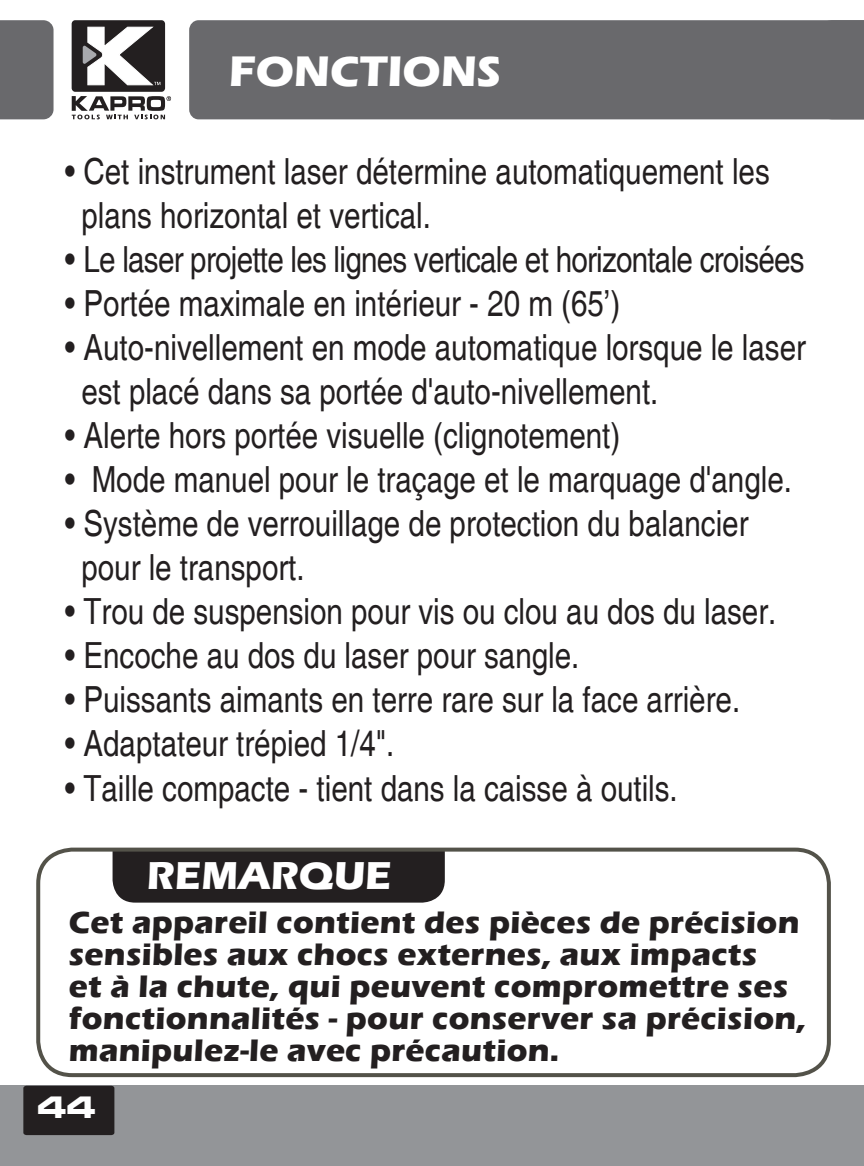
<style>
.page{position:relative;width:864px;height:1166px;background:#fff}
.page>*{position:absolute;margin:0;border:0;box-sizing:border-box;transform-origin:0 0}
.t1{font:700 44px "Eras ITC";color:#fff}
.t2{font:700 40px "Eras ITC";color:#fff}
.t3{font:condensed 36px/44px "Helvetica";color:#231f20}
.t4{font:condensed 36px "Helvetica";letter-spacing:-.02em;color:#231f20}
.t5{font:700 32px/32px "Eras ITC";letter-spacing:.01em;color:#231f20}
.t6{font:32px "Microgramma D Bold Exte";color:#fff}
</style>
<div class="page">
<div style="left:0;top:1085px;width:863px;height:80px;background:#939598"></div>
<div style="left:23px;top:1085px;width:91px;height:49px;background:#231f20;border-radius:3px"></div>
<div style="left:72px;top:20px;width:93px;height:72px;background:#231f20;border-radius:4px"></div>
<svg style="left:72px;top:96px;width:99px;height:23px"></svg>
<svg style="left:83px;top:27px;width:77px;height:58px"></svg>
<div style="left:0;top:20px;width:54px;height:99px;background:#69696c"></div>
<div style="left:189px;top:20px;width:629px;height:99px;background:#69696c"></div>
<div style="left:818px;top:20px;width:45px;height:99px;background:#69696c"></div>
<div style="left:112px;top:852px;width:333px;height:50px;background:#231f20"></div>
<div style="left:36px;top:847px;width:794px;height:229px;border:4px solid #535249;border-radius:34px"></div>
<p class="t1" style="left:229px;top:46px;width:274px">FONCTIONS</p>
<p class="t3" style="left:81px;top:150px;width:689px;text-indent:-16px">• Cet instrument laser détermine automatiquement les plans horizontal et vertical.</p>
<p class="t4" style="left:65px;top:238px;width:741px">• Le laser projette les lignes verticale et horizontale croisées</p>
<p class="t3" style="left:65px;top:282px;width:557px">• Portée maximale en intérieur - 20 m (65’)</p>
<p class="t3" style="left:81px;top:326px;width:726px;text-indent:-16px">• Auto-nivellement en mode automatique lorsque le laser est placé dans sa portée d'auto-nivellement.</p>
<p class="t3" style="left:65px;top:414px;width:557px">• Alerte hors portée visuelle (clignotement)</p>
<p class="t3" style="left:65px;top:458px;width:728px">• Mode manuel pour le traçage et le marquage d'angle.</p>
<p class="t3" style="left:81px;top:502px;width:668px;text-indent:-16px">• Système de verrouillage de protection du balancier pour le transport.</p>
<p class="t3" style="left:65px;top:590px;width:713px">• Trou de suspension pour vis ou clou au dos du laser.</p>
<p class="t3" style="left:65px;top:634px;width:516px">• Encoche au dos du laser pour sangle.</p>
<p class="t3" style="left:65px;top:678px;width:676px">• Puissants aimants en terre rare sur la face arrière.</p>
<p class="t3" style="left:65px;top:722px;width:331px">• Adaptateur trépied 1/4".</p>
<p class="t3" style="left:65px;top:766px;width:614px">• Taille compacte - tient dans la caisse à outils.</p>
<p class="t2" style="left:147px;top:852px;width:246px">REMARQUE</p>
<p class="t5" style="left:69px;top:906px;width:738px">Cet appareil contient des pièces de précision sensibles aux chocs externes, aux impacts<br>et à la chute, qui peuvent compromettre ses fonctionnalités - pour conserver sa précision, manipulez-le avec précaution.</p>
<p class="t6" style="left:37px;top:1085px;width:60px">44</p>
</div>
